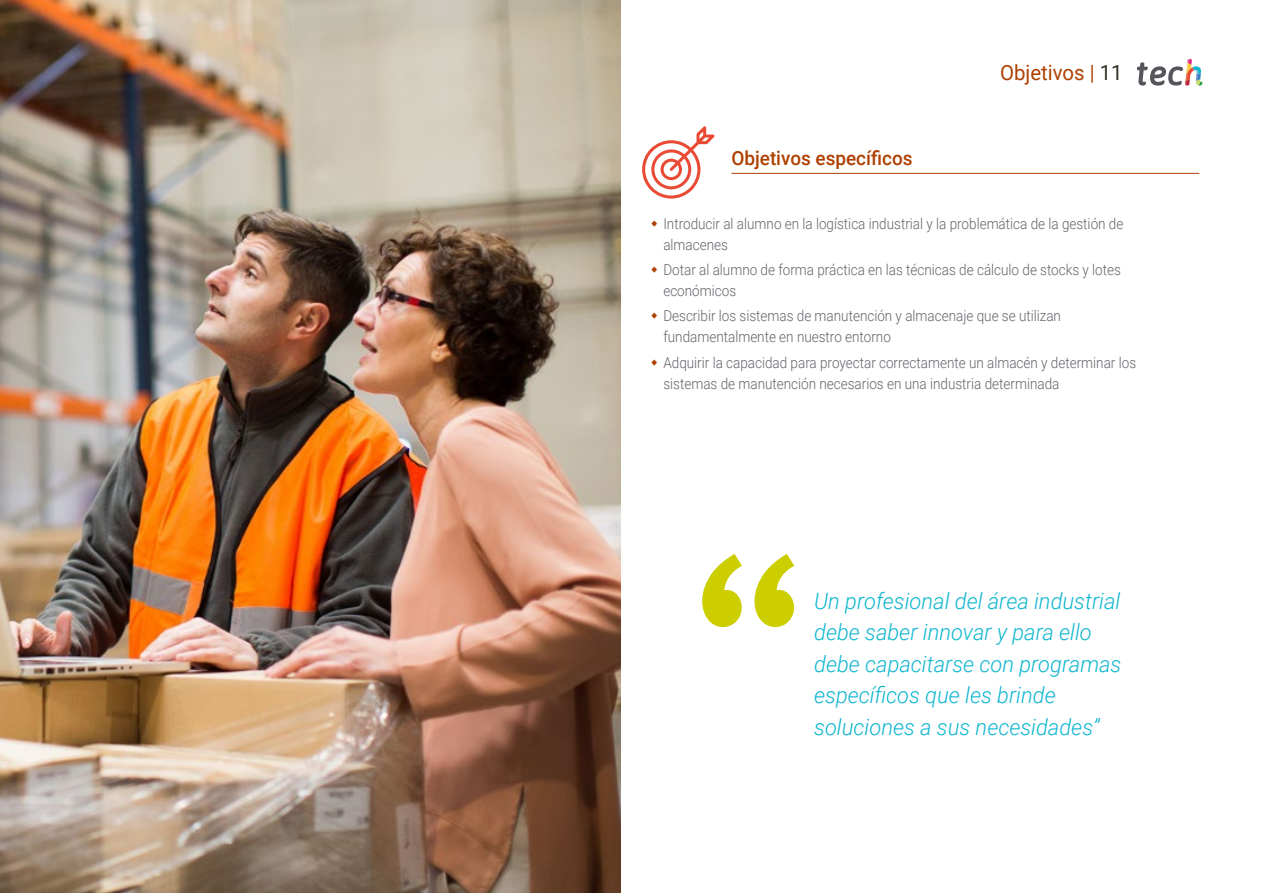
<style>
.page{position:relative;width:1263px;height:893px;background:#fff}
.page>*{position:absolute;margin:0;border:0;box-sizing:border-box;transform-origin:0 0}
.t1{font:italic 300 22.5px/31.5px "Roboto";color:#0fb6cf}
.t2{font:21px "Roboto";color:#ae4000}
.t3{font:500 19.5px "Roboto";color:#ae4000}
.t4{font:300 15px/21px "Roboto";color:#61646a;scale:.9 1}
.s1{color:#312e20}
</style>
<div class="page">
<hr style="left:731px;top:173px;width:468px;height:1px;background:#ae4000">
<svg style="left:642px;top:126px;width:72px;height:73px"></svg>
<img style="left:0;top:0;width:621px;height:893px">
<svg style="left:1137px;top:59px;width:65px;height:27px"></svg>
<svg style="left:702px;top:554px;width:92px;height:73px"></svg>
<h3 class="t3" style="left:731px;top:144px;width:183px">Objetivos específicos</h3>
<h2 class="t2" style="left:1000px;top:57px;width:124px">Objetivos | <span class="s1">11</span></h2>
<p class="t4" style="left:663px;top:212px;width:513px">Introducir al alumno en la logística industrial y la problemática de la gestión de almacenes</p>
<p class="t4" style="left:663px;top:259px;width:510px">Dotar al alumno de forma práctica en las técnicas de cálculo de stocks y lotes económicos</p>
<p class="t4" style="left:663px;top:305px;width:443px">Describir los sistemas de manutención y almacenaje que se utilizan fundamentalmente en nuestro entorno</p>
<p class="t4" style="left:663px;top:351px;width:527px">Adquirir la capacidad para proyectar correctamente un almacén y determinar los sistemas de manutención necesarios en una industria determinada</p>
<h1 class="t1" style="left:814px;top:584px;width:309px">Un profesional del área industrial debe saber innovar y para ello debe capacitarse con programas específicos que les brinde soluciones a sus necesidades”</h1>
</div>
